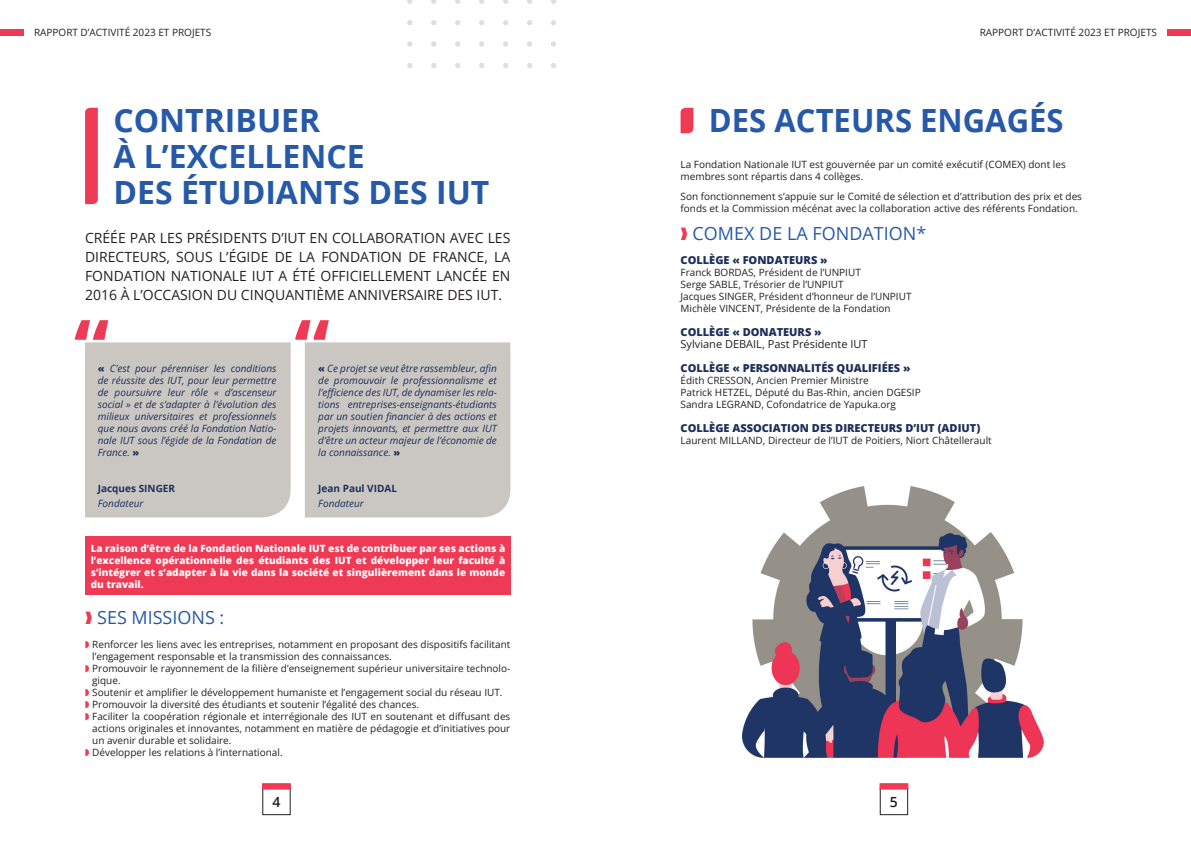
<style>
.page{position:relative;width:1191px;height:842px;background:#fff}
.page>*{position:absolute;margin:0;border:0;box-sizing:border-box;transform-origin:0 0}
.t1{font:700 80px "Open Sans";color:#ee3a54}
.t2{font:700 32px/36px "Open Sans";color:#2659a8}
.t3{font:18px "Open Sans";color:#2659a8}
.t4{font:14px/19px "Open Sans";color:#231f20;text-align:justify}
.t5{font:600 14px "Open Sans";color:#231f20}
.t6{font:800 11px "Open Sans";color:#1e2f5a}
.t7{font:11px "Open Sans";color:#231f20}
.t8{font:10px/12px "Open Sans";color:#231f20}
.t9{font:italic 10px/12px "Open Sans";color:#1e2f5a;text-align:justify}
.t10{font:800 10px/12px "Open Sans";color:#fff;text-align:justify}
.t11{font:700 10px "Open Sans";color:#1e2f5a}
.s1{font-weight:800;font-style:normal}
.s2{color:#ee3a54}
</style>
<div class="page">
<div style="left:85px;top:342px;width:206px;height:175px;background:#cac7c3"></div>
<div style="left:305px;top:342px;width:205px;height:175px;background:#cac7c3"></div>
<div style="left:880px;top:788px;width:28px;height:27px;border:1px solid #231f20"></div>
<svg style="left:879px;top:783px;width:29px;height:6px"></svg>
<div style="left:262px;top:788px;width:28px;height:27px;border:1px solid #231f20"></div>
<svg style="left:262px;top:783px;width:29px;height:6px"></svg>
<svg style="left:85px;top:108px;width:13px;height:96px"></svg>
<svg style="left:680px;top:108px;width:13px;height:25px"></svg>
<img style="left:743px;top:486px;width:300px;height:271px">
<div style="left:85px;top:536px;width:426px;height:59px;background:#ee3a54"></div>
<div style="left:0;top:29px;width:24px;height:7px;background:#ee3a54"></div>
<div style="left:1167px;top:29px;width:24px;height:7px;background:#ee3a54"></div>
<svg style="left:551px;top:63px;width:5px;height:5px"></svg>
<svg style="left:527px;top:63px;width:5px;height:5px"></svg>
<svg style="left:503px;top:63px;width:5px;height:5px"></svg>
<svg style="left:479px;top:63px;width:5px;height:5px"></svg>
<svg style="left:455px;top:63px;width:5px;height:5px"></svg>
<svg style="left:431px;top:63px;width:5px;height:5px"></svg>
<svg style="left:407px;top:63px;width:5px;height:5px"></svg>
<svg style="left:551px;top:41px;width:5px;height:6px"></svg>
<svg style="left:527px;top:41px;width:5px;height:6px"></svg>
<svg style="left:503px;top:41px;width:5px;height:6px"></svg>
<svg style="left:479px;top:41px;width:5px;height:6px"></svg>
<svg style="left:455px;top:41px;width:5px;height:6px"></svg>
<svg style="left:431px;top:41px;width:5px;height:6px"></svg>
<svg style="left:407px;top:41px;width:5px;height:6px"></svg>
<svg style="left:551px;top:20px;width:5px;height:5px"></svg>
<svg style="left:527px;top:20px;width:5px;height:5px"></svg>
<svg style="left:503px;top:20px;width:5px;height:5px"></svg>
<svg style="left:479px;top:20px;width:5px;height:5px"></svg>
<svg style="left:455px;top:20px;width:5px;height:5px"></svg>
<svg style="left:431px;top:20px;width:5px;height:5px"></svg>
<svg style="left:407px;top:20px;width:5px;height:5px"></svg>
<svg style="left:551px;top:0;width:5px;height:4px"></svg>
<svg style="left:527px;top:0;width:5px;height:4px"></svg>
<svg style="left:503px;top:0;width:5px;height:4px"></svg>
<svg style="left:479px;top:0;width:5px;height:4px"></svg>
<svg style="left:455px;top:0;width:5px;height:4px"></svg>
<svg style="left:431px;top:0;width:5px;height:4px"></svg>
<svg style="left:407px;top:0;width:5px;height:4px"></svg>
<p class="t8" style="left:34px;top:26px;width:179px">RAPPORT D’ACTIVITÉ 2023 ET PROJETS</p>
<p class="t8" style="left:979px;top:26px;width:179px">RAPPORT D’ACTIVITÉ 2023 ET PROJETS</p>
<h2 class="t2" style="left:113px;top:102px;width:377px">CONTRIBUER<br>À L’EXCELLENCE<br>DES ÉTUDIANTS DES IUT</h2>
<h3 class="t4" style="left:85px;top:228px;width:427px">CRÉÉE PAR LES PRÉSIDENTS D’IUT EN COLLABORATION AVEC LES DIRECTEURS, SOUS L’ÉGIDE DE LA FONDATION DE FRANCE, LA FONDATION NATIONALE IUT A ÉTÉ OFFICIELLEMENT LANCÉE EN 2016 À L’OCCASION DU CINQUANTIÈME ANNIVERSAIRE DES IUT.</h3>
<h1 class="t1" style="left:74px;top:292px;width:37px">“</h1>
<p class="t9" style="left:98px;top:362px;width:180px"><span class="s1">«</span> C’est pour pérenniser les conditions de réussite des IUT, pour leur permettre de poursuivre leur rôle « d’ascenseur social » et de s’adapter à l’évolution des milieux universitaires et professionnels que nous avons créé la Fondation Natio&shy;nale IUT sous l’égide de la Fondation de France. <span class="s1">»</span></p>
<p class="t11" style="left:98px;top:481px;width:79px">Jacques SINGER</p>
<p class="t9" style="left:98px;top:497px;width:47px">Fondateur</p>
<h1 class="t1" style="left:294px;top:292px;width:37px">“</h1>
<p class="t9" style="left:318px;top:362px;width:180px"><span class="s1">«</span> Ce projet se veut être rassembleur, afin de promouvoir le professionnalisme et l’efficience des IUT, de dynamiser les rela&shy;tions entreprises-enseignants-étudiants par un soutien financier à des actions et projets innovants, et permettre aux IUT d’être un acteur majeur de l’économie de la connaissance. <span class="s1">»</span></p>
<p class="t11" style="left:318px;top:481px;width:80px">Jean Paul VIDAL</p>
<p class="t9" style="left:318px;top:497px;width:47px">Fondateur</p>
<p class="t10" style="left:91px;top:542px;width:416px">La raison d’être de la Fondation Nationale IUT est de contribuer par ses actions à l’excellence opérationnelle des étudiants des IUT et développer leur faculté à s’intégrer et s’adapter à la vie dans la société et singulièrement dans le monde du travail.</p>
<h3 class="t3" style="left:85px;top:605px;width:141px"><span class="s2">❱</span> SES MISSIONS :</h3>
<p class="t8" style="left:85px;top:638px;width:427px"><span class="s2">◗</span> Renforcer les liens avec les entreprises, notamment en proposant des dispositifs facilitant</p>
<p class="t8" style="left:92px;top:650px;width:301px">l’engagement responsable et la transmission des connaissances.</p>
<p class="t8" style="left:85px;top:662px;width:427px"><span class="s2">◗</span> Promouvoir le rayonnement de la filière d’enseignement supérieur universitaire technolo-</p>
<p class="t8" style="left:92px;top:674px;width:30px">gique.</p>
<p class="t8" style="left:85px;top:686px;width:419px"><span class="s2">◗</span> Soutenir et amplifier le développement humaniste et l’engagement social du réseau IUT.</p>
<p class="t8" style="left:85px;top:698px;width:336px"><span class="s2">◗</span> Promouvoir la diversité des étudiants et soutenir l’égalité des chances.</p>
<p class="t8" style="left:85px;top:710px;width:427px"><span class="s2">◗</span> Faciliter la coopération régionale et interrégionale des IUT en soutenant et diffusant des</p>
<p class="t8" style="left:92px;top:722px;width:420px">actions originales et innovantes, notamment en matière de pédagogie et d’initiatives pour</p>
<p class="t8" style="left:92px;top:734px;width:141px">un avenir durable et solidaire.</p>
<p class="t8" style="left:85px;top:746px;width:199px"><span class="s2">◗</span> Développer les relations à l’international.</p>
<h2 class="t2" style="left:709px;top:102px;width:356px">DES ACTEURS ENGAGÉS</h2>
<p class="t8" style="left:680px;top:158px;width:387px">La Fondation Nationale IUT est gouvernée par un comité exécutif (COMEX) dont les membres sont répartis dans 4 collèges.</p>
<p class="t8" style="left:680px;top:190px;width:403px">Son fonctionnement s’appuie sur le Comité de sélection et d’attribution des prix et des fonds et la Commission mécénat avec la collaboration active des référents Fondation.</p>
<h3 class="t3" style="left:680px;top:221px;width:247px"><span class="s2">❱</span> COMEX DE LA FONDATION*</h3>
<p class="t6" style="left:680px;top:252px;width:149px">COLLÈGE « FONDATEURS »</p>
<p class="t8" style="left:680px;top:266px;width:232px">Franck BORDAS, Président de l’UNPIUT<br>Serge SABLE, Trésorier de l’UNPIUT<br>Jacques SINGER, Président d’honneur de l’UNPIUT Michèle VINCENT, Présidente de la Fondation</p>
<p class="t6" style="left:680px;top:324px;width:143px">COLLÈGE « DONATEURS »</p>
<p class="t7" style="left:680px;top:336px;width:188px">Sylviane DEBAIL, Past Présidente IUT</p>
<p class="t6" style="left:680px;top:360px;width:231px">COLLÈGE « PERSONNALITÉS QUALIFIÉES »</p>
<p class="t8" style="left:680px;top:374px;width:242px">Édith CRESSON, Ancien Premier Ministre<br>Patrick HETZEL, Député du Bas-Rhin, ancien DGESIP<br>Sandra LEGRAND, Cofondatrice de Yapuka.org</p>
<p class="t6" style="left:680px;top:420px;width:301px">COLLÈGE ASSOCIATION DES DIRECTEURS D’IUT (ADIUT)</p>
<p class="t8" style="left:680px;top:434px;width:313px">Laurent MILLAND, Directeur de l’IUT de Poitiers, Niort Châtellerault</p>
<h3 class="t5" style="left:272px;top:792px;width:9px">4</h3>
<h3 class="t5" style="left:890px;top:792px;width:9px">5</h3>
</div>
